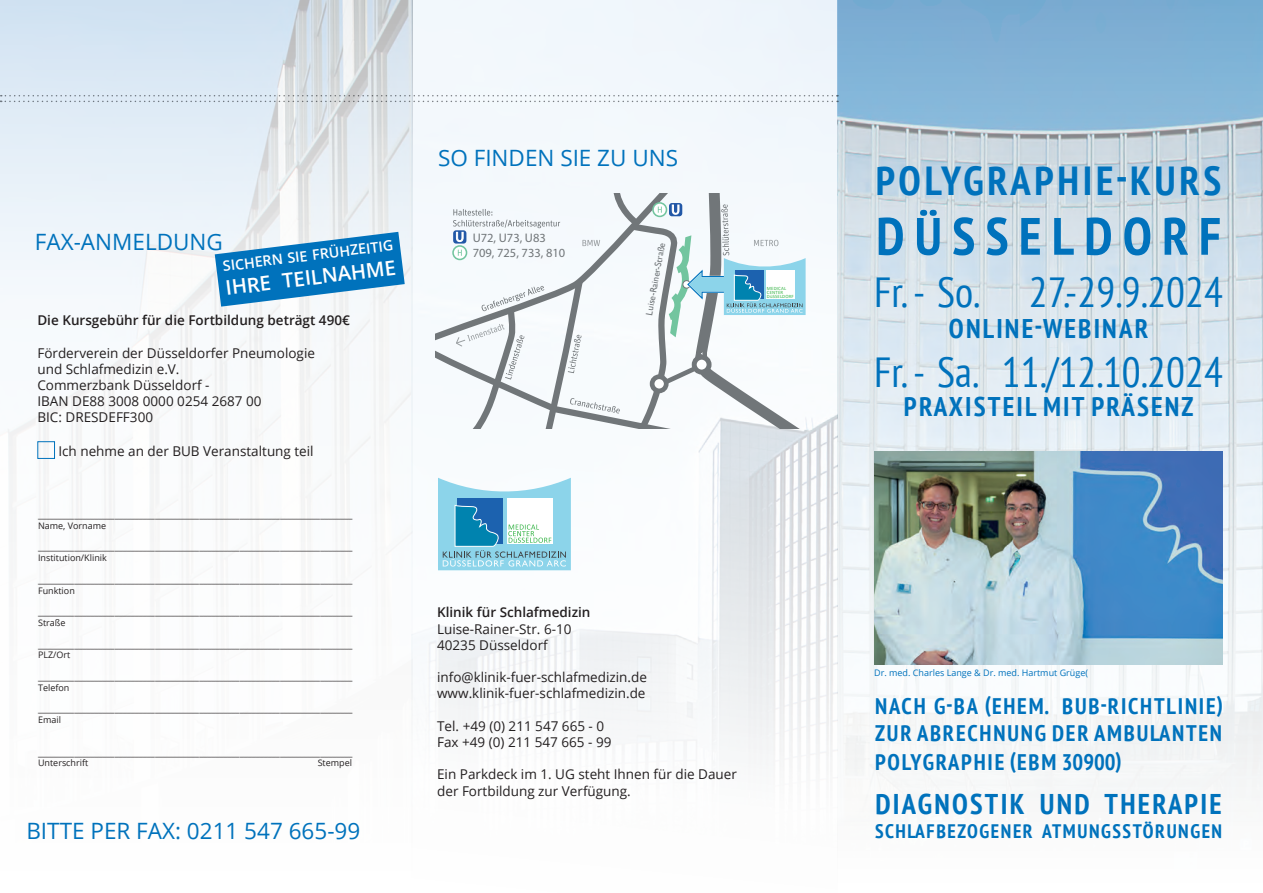
<style>
.page{position:relative;width:1263px;height:893px;background:#fff}
.page>*{position:absolute;margin:0;border:0;box-sizing:border-box;transform-origin:0 0}
.t1{font:700 condensed 52.5px "PT Sans";letter-spacing:.195em;color:#0072bc}
.t2{font:condensed 42px/79.5px "PT Sans";color:#0072bc}
.t3{font:700 condensed 40.5px "PT Sans";letter-spacing:.095em;color:#0072bc}
.t4{font:700 condensed 28.5px "PT Sans";letter-spacing:.08em;color:#0072bc}
.t5{font:700 condensed 27px "PT Sans";letter-spacing:.08em;color:#0072bc}
.t6{font:700 condensed 22.5px/27.9px "PT Sans";letter-spacing:.08em;color:#0072bc;text-align:justify}
.t7{font:22.5px "Open Sans";color:#0072bc}
.t8{font:600 20.25px "Open Sans";color:#fff}
.t9{font:700 condensed 19.5px "PT Sans";letter-spacing:.08em;color:#0072bc}
.t10{font:600 14.25px "Open Sans";color:#fff}
.t11{font:13.5px/16.2px "Open Sans";color:#231f20}
.t12{font:600 13.5px "Open Sans";color:#231f20}
.t13{font:12.45px/15px "Myriad Pro";color:#717679}
.t14{font:9.3px "Gill Sans";color:#717679}
.t15{font:9px/10.8px "Open Sans";color:#231f20}
.t16{font:9px "Open Sans";color:#0072bc}
.t17{font:4.95px/4.1px "Calibri";letter-spacing:.025em;color:#3ab54a}
</style>
<div class="page">
<img style="left:0;top:0;width:1263px;height:787px">
<img style="left:874px;top:452px;width:349px;height:212px">
<svg style="left:0;top:95px;width:838px;height:7px"></svg>
<svg style="left:215px;top:232px;width:190px;height:75px"></svg>
<div style="left:436px;top:194px;width:18px;height:234px;background:#f6fafd"></div>
<svg style="left:454px;top:194px;width:22px;height:234px"></svg>
<svg style="left:476px;top:194px;width:336px;height:234px"></svg>
<svg style="left:653px;top:203px;width:13px;height:13px"></svg>
<div style="left:652px;top:202px;width:15px;height:15px;border:2px solid #72c59f;border-radius:50%"></div>
<svg style="left:582px;top:240px;width:18px;height:6px"></svg>
<svg style="left:658px;top:207px;width:4px;height:6px"></svg>
<svg style="left:456px;top:275px;width:164px;height:153px"></svg>
<div style="left:652px;top:377px;width:14px;height:14px;background:#fff;border-radius:50%"></div>
<div style="left:650px;top:374px;width:19px;height:19px;border:5px solid #717679;border-radius:50%"></div>
<div style="left:694px;top:357px;width:15px;height:15px;background:#fff;border-radius:50%"></div>
<div style="left:692px;top:355px;width:19px;height:19px;border:5px solid #717679;border-radius:50%"></div>
<svg style="left:659px;top:362px;width:42px;height:26px"></svg>
<svg style="left:669px;top:204px;width:137px;height:133px"></svg>
<svg style="left:453px;top:246px;width:13px;height:13px"></svg>
<div style="left:452px;top:245px;width:15px;height:15px;border:2px solid #72c59f;border-radius:50%"></div>
<svg style="left:458px;top:250px;width:4px;height:6px"></svg>
<div style="left:453px;top:230px;width:13px;height:14px;background:#2258a7;border-radius:3px"></div>
<svg style="left:453px;top:209px;width:107px;height:33px"></svg>
<svg style="left:438px;top:478px;width:133px;height:92px"></svg>
<div style="left:37px;top:441px;width:18px;height:18px;border:1px solid #0072bc"></div>
<h3 class="t7" style="left:35px;top:226px;width:189px">FAX-ANMELDUNG</h3>
<h3 class="t10" style="left:222px;top:256px;width:173px;rotate:-7deg">SICHERN SIE FRÜHZEITIG</h3>
<h3 class="t8" style="left:224px;top:274px;width:173px;rotate:-7deg">IHRE TEILNAHME</h3>
<h3 class="t12" style="left:37px;top:311px;width:314px">Die Kursgebühr für die Fortbildung beträgt 490€</h3>
<h3 class="t11" style="left:37px;top:344px;width:279px">Förderverein der Düsseldorfer Pneumologie und Schlafmedizin e.V.<br>Commerzbank Düsseldorf -<br>IBAN DE88 3008 0000 0254 2687 00<br>BIC: DRESDEFF300</h3>
<h3 class="t11" style="left:58px;top:442px;width:257px">Ich nehme an der BUB Veranstaltung teil</h3>
<p class="t15" style="left:38px;top:509px;width:316px">______________________________________________________________________________<br>Name, Vorname</p>
<p class="t15" style="left:38px;top:541px;width:316px">______________________________________________________________________________<br>Institution/Klinik</p>
<p class="t15" style="left:38px;top:574px;width:316px">______________________________________________________________________________<br>Funktion</p>
<p class="t15" style="left:38px;top:606px;width:316px">______________________________________________________________________________<br>Straße</p>
<p class="t15" style="left:38px;top:639px;width:316px">______________________________________________________________________________<br>PLZ/Ort</p>
<p class="t15" style="left:38px;top:671px;width:316px">______________________________________________________________________________<br>Telefon</p>
<p class="t15" style="left:38px;top:703px;width:316px">______________________________________________________________________________<br>Email</p>
<p class="t15" style="left:38px;top:747px;width:316px">______________________________________________________________________________<br>Unterschrift</p>
<p class="t15" style="left:318px;top:757px;width:36px">Stempel</p>
<h3 class="t7" style="left:26px;top:815px;width:335px">BITTE PER FAX: 0211 547 665-99</h3>
<h3 class="t7" style="left:438px;top:142px;width:242px">SO FINDEN SIE ZU UNS</h3>
<h3 class="t13" style="left:473px;top:231px;width:94px">U72, U73, U83<br>709, 725, 733, 810</h3>
<p class="t14" style="left:644px;top:314px;width:75px;rotate:-80deg">Luise-Rainer-Straße</p>
<p class="t17" style="left:767px;top:286px;width:28px">MEDICAL<br>CENTER<br>DüSSELDORF</p>
<h3 class="t12" style="left:437px;top:603px;width:155px">Klinik für Schlafmedizin</h3>
<h3 class="t11" style="left:437px;top:620px;width:136px">Luise-Rainer-Str. 6-10<br>40235 Düsseldorf</h3>
<h3 class="t11" style="left:437px;top:669px;width:211px">info@klinik-fuer-schlafmedizin.de www.klinik-fuer-schlafmedizin.de</h3>
<h3 class="t11" style="left:437px;top:717px;width:176px">Tel. +49 (0) 211 547 665 - 0<br>Fax +49 (0) 211 547 665 - 99</h3>
<h3 class="t11" style="left:437px;top:766px;width:301px">Ein Parkdeck im 1. UG steht Ihnen für die Dauer der Fortbildung zur Verfügung.</h3>
<h3 class="t3" style="left:876px;top:154px;width:347px">POLYGRAPHIE-KURS</h3>
<h1 class="t1" style="left:876px;top:201px;width:346px">DÜSSELDORF</h1>
<h2 class="t2" style="left:874px;top:252px;width:350px">Fr. - So. 27.-29.9.2024<br>Fr. - Sa. 11./12.10.2024</h2>
<h3 class="t5" style="left:949px;top:310px;width:201px">ONLINE-WEBINAR</h3>
<h3 class="t5" style="left:904px;top:389px;width:291px">PRAXISTEIL MIT PRÄSENZ</h3>
<p class="t16" style="left:874px;top:666px;width:215px">Dr. med. Charles Lange &amp; Dr. med. Hartmut Grüge(</p>
<h3 class="t6" style="left:875px;top:692px;width:349px">NACH G-BA (EHEM. BUB-RICHTLINIE)<br>ZUR ABRECHNUNG DER AMBULANTEN POLYGRAPHIE (EBM 30900)</h3>
<h3 class="t4" style="left:875px;top:785px;width:348px">DIAGNOSTIK UND THERAPIE</h3>
<h3 class="t9" style="left:875px;top:818px;width:349px">SCHLAFBEZOGENER ATMUNGSSTÖRUNGEN</h3>
</div>
